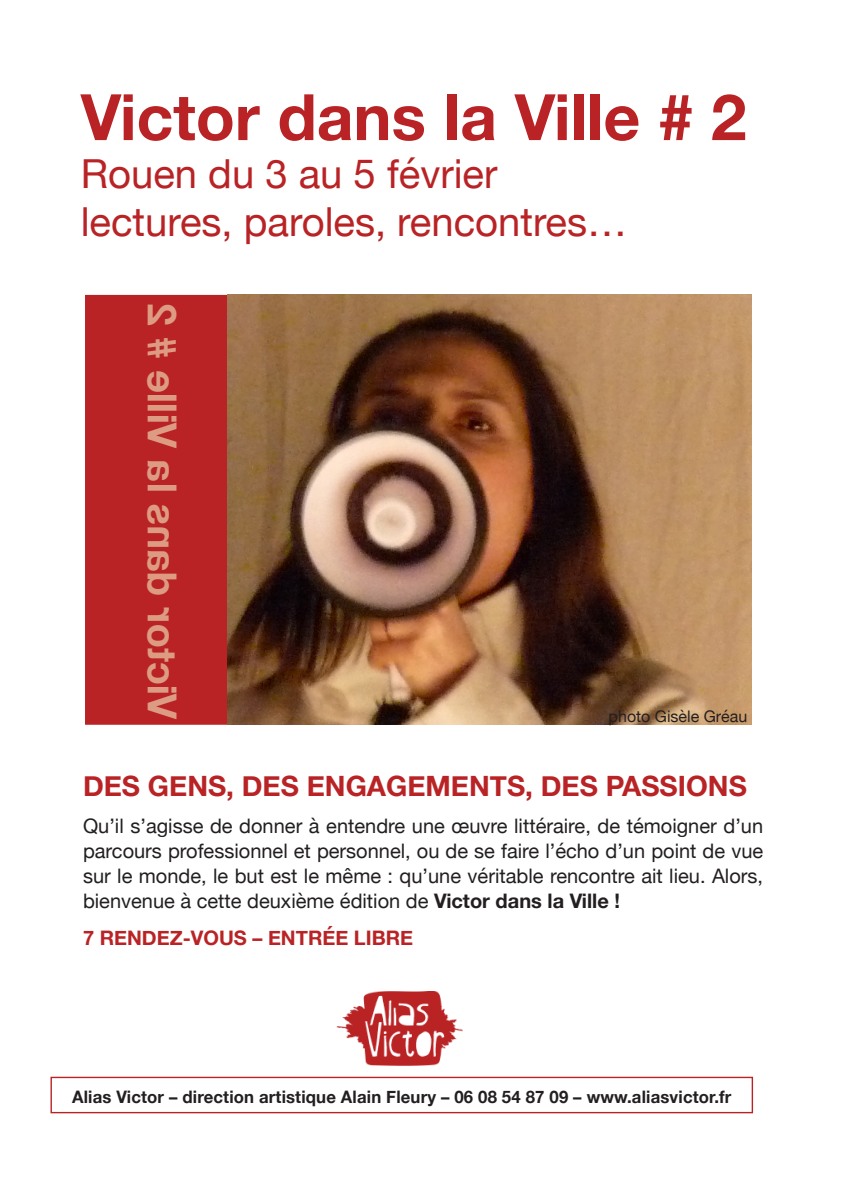
<style>
.page{position:relative;width:851px;height:1191px;background:#fff}
.page>*{position:absolute;margin:0;border:0;box-sizing:border-box;transform-origin:0 0}
.t1{font:700 64px "Helvetica Neue";color:#b92325}
.t2{font:40px "Helvetica Neue";color:#b92325}
.t3{font:700 28px "Helvetica Neue";color:#b92325}
.t4{font:20px/25px "Helvetica Neue";color:#231f20;text-align:justify}
.t5{font:700 20px "Helvetica Neue";color:#b92325}
.t6{font:700 17.2px "Helvetica Neue";letter-spacing:.01em;color:#231f20}
.t7{font:16px "Helvetica Neue";color:#231f20}
.s1{font-weight:700}
</style>
<div class="page">
<div style="left:83px;top:293px;width:670px;height:433px;background:#b92325;border:2px solid #fff"></div>
<img style="left:227px;top:295px;width:524px;height:429px">
<img style="left:336px;top:991px;width:127px;height:75px">
<div style="left:50px;top:1076px;width:703px;height:37px;border:1px solid #b92325"></div>
<p class="t1" style="left:81px;top:67px;width:667px">Victor dans la Ville # 2</p>
<p class="t2" style="left:81px;top:145px;width:418px">Rouen du 3 au 5 février</p>
<p class="t2" style="left:81px;top:193px;width:548px">lectures, paroles, rencontres…</p>
<p class="t7" style="left:608px;top:704px;width:140px">photo Gisèle Gréau</p>
<p class="t3" style="left:83px;top:764px;width:665px">DES GENS, DES ENGAGEMENTS, DES PASSIONS</p>
<p class="t4" style="left:83px;top:815px;width:681px">Qu’il s’agisse de donner à entendre une œuvre littéraire, de témoigner d’un parcours professionnel et personnel, ou de se faire l’écho d’un point de vue sur le monde, le but est le même : qu’une véritable rencontre ait lieu. Alors, bienvenue à cette deuxième édition de <span class="s1">Victor dans la Ville !</span></p>
<p class="t5" style="left:83px;top:922px;width:332px">7 RENDEZ-VOUS – ENTRÉE LIBRE</p>
<p class="t6" style="left:72px;top:1083px;width:660px">Alias Victor – direction artistique Alain Fleury – 06 08 54 87 09 – www.aliasvictor.fr</p>
</div>
